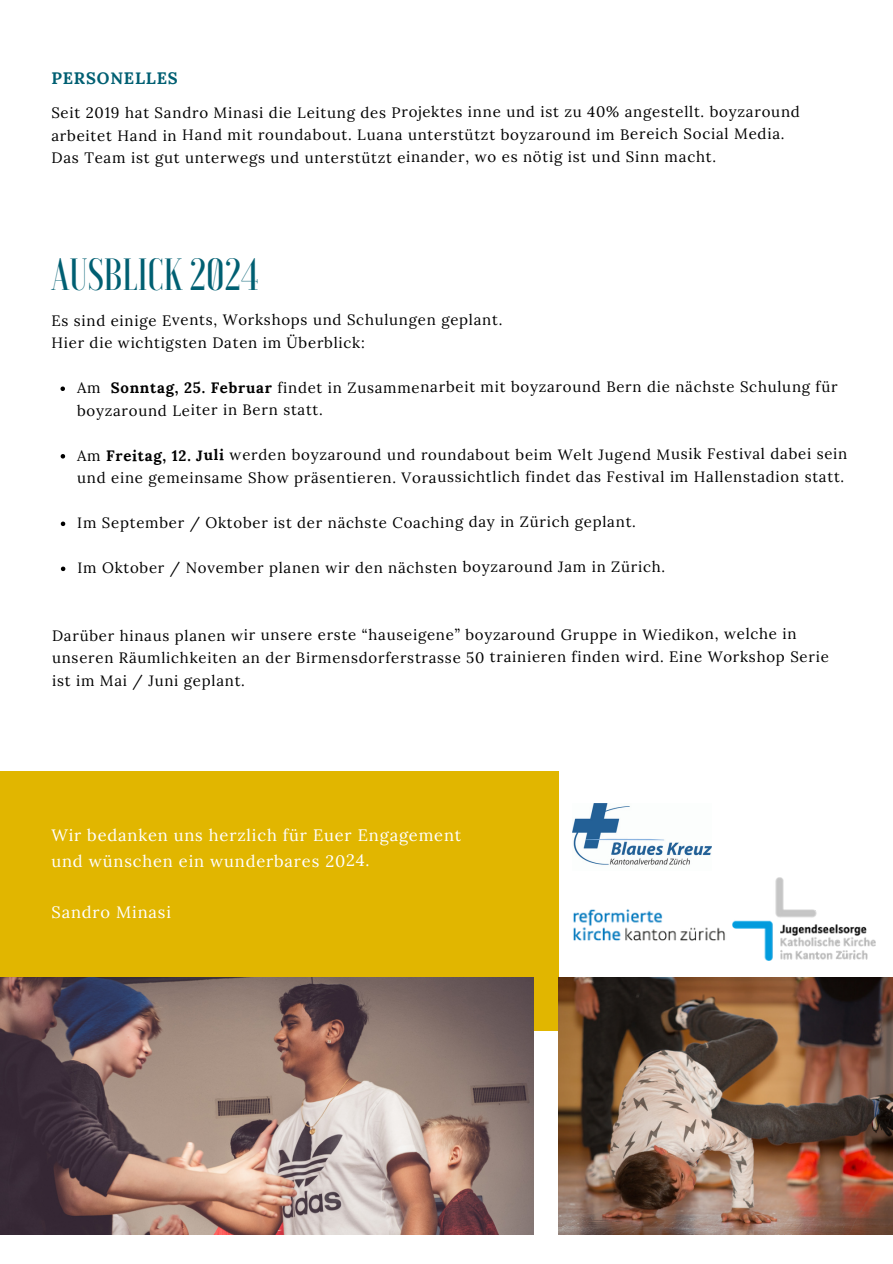
<style>
.page{position:relative;width:893px;height:1264px;background:#fff}
.page>*{position:absolute;margin:0;border:0;box-sizing:border-box;transform-origin:0 0}
.t1{font:500 45px "Voga";color:#005f72}
.t2{font:16.5px "Lora";letter-spacing:.045em;color:#fff}
.t3{font:700 16.5px "Lora";letter-spacing:.045em;color:#005f72}
.t4{font:15px/22.8px "Lora";letter-spacing:.045em;color:#000}
.s1{font-weight:700}
</style>
<div class="page">
<div style="left:0;top:770px;width:558px;height:260px;background:#e1b600"></div>
<img style="left:0;top:977px;width:534px;height:257px">
<svg style="left:60px;top:386px;width:5px;height:5px"></svg>
<svg style="left:61px;top:454px;width:4px;height:4px"></svg>
<svg style="left:61px;top:521px;width:4px;height:5px"></svg>
<svg style="left:61px;top:566px;width:4px;height:5px"></svg>
<img style="left:558px;top:977px;width:334px;height:257px">
<img style="left:732px;top:877px;width:143px;height:83px">
<img style="left:572px;top:909px;width:154px;height:69px">
<img style="left:572px;top:803px;width:139px;height:62px">
<p class="t3" style="left:51px;top:68px;width:128px">PERSONELLES</p>
<p class="t4" style="left:51px;top:101px;width:750px">Seit 2019 hat Sandro Minasi die Leitung des Projektes inne und ist zu 40% angestellt. boyzaround arbeitet Hand in Hand mit roundabout. Luana unterstützt boyzaround im Bereich Social Media.</p>
<p class="t4" style="left:51px;top:146px;width:666px">Das Team ist gut unterwegs und unterstützt einander, wo es nötig ist und Sinn macht.</p>
<p class="t1" style="left:51px;top:252px;width:209px">AUSBLICK 2024</p>
<h2 class="t4" style="left:51px;top:308px;width:452px">Es sind einige Events, Workshops und Schulungen geplant.</h2>
<p class="t4" style="left:51px;top:331px;width:315px">Hier die wichtigsten Daten im Überblick:</p>
<p class="t4" style="left:77px;top:375px;width:762px;line-height:23.2px">Am <span class="s1">Sonntag, 25. Februar</span> findet in Zusammenarbeit mit boyzaround Bern die nächste Schulung für boyzaround Leiter in Bern statt.</p>
<h1 class="t4" style="left:77px;top:443px;width:771px">Am <span class="s1">Freitag, 12. Juli</span> werden boyzaround und roundabout beim Welt Jugend Musik Festival dabei sein und eine gemeinsame Show präsentieren. Voraussichtlich findet das Festival im Hallenstadion statt.</h1>
<p class="t4" style="left:77px;top:511px;width:560px">Im September / Oktober ist der nächste Coaching day in Zürich geplant.</p>
<p class="t4" style="left:77px;top:555px;width:589px">Im Oktober / November planen wir den nächsten boyzaround Jam in Zürich.</p>
<p class="t4" style="left:52px;top:623px;width:778px">Darüber hinaus planen wir unsere erste “hauseigene” boyzaround Gruppe in Wiedikon, welche in unseren Räumlichkeiten an der Birmensdorferstrasse 50 trainieren finden wird. Eine Workshop Serie ist im Mai / Juni geplant.</p>
<p class="t2" style="left:51px;top:824px;width:411px">Wir bedanken uns herzlich für Euer Engagement</p>
<p class="t2" style="left:51px;top:850px;width:319px">und wünschen ein wunderbares 2024.</p>
<p class="t2" style="left:52px;top:901px;width:121px">Sandro Minasi</p>
</div>
